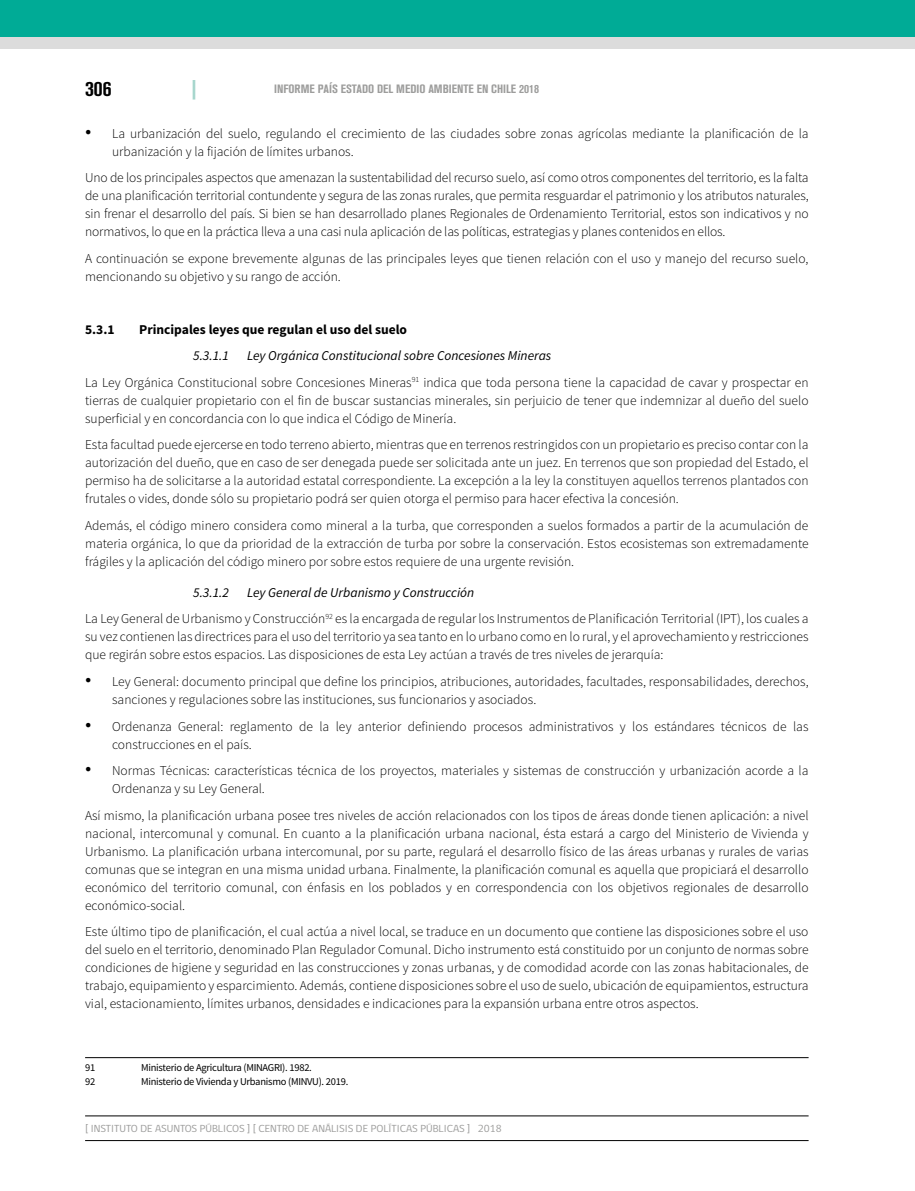
<style>
.page{position:relative;width:915px;height:1191px;background:#fff}
.page>*{position:absolute;margin:0;border:0;box-sizing:border-box;transform-origin:0 0}
.t1{font:700 condensed 21px "Akzidenz Grotesk BQ";color:#000;scale:1.06 1}
.t2{font:700 condensed 21px "Akzidenz Grotesk BQ";color:#a6d6cc;scale:1.06 1}
.t3{font:300 13.5px/18px "Source Sans Pro";color:#000}
.t4{font:700 13.5px "Source Sans Pro";color:#000}
.t5{font:italic 13.5px "Source Sans Pro";color:#000}
.t6{font:700 condensed 12px "Akzidenz Grotesk BQ";color:#9d9d9c;scale:1.06 1}
.t7{font:10.5px "Source Sans Pro";letter-spacing:-.025em;color:#000}
.t8{font:10.5px "gob CL";color:#9d9d9c;scale:1.06 1}
.s1{font-family:"Times New Roman";font-weight:400;font-size:18px}
.s2{font-weight:400;font-style:italic}
</style>
<div class="page">
<div style="left:0;top:0;width:913px;height:48px;background:#dcdcdc"></div>
<hr style="left:85px;top:1115px;width:723px;height:1px;background:#000">
<hr style="left:85px;top:1140px;width:723px;height:1px;background:#000">
<div style="left:0;top:0;width:914px;height:36px;background:#00ab96"></div>
<hr style="left:85px;top:1057px;width:723px;height:1px;background:#000">
<h1 class="t1" style="left:85px;top:76px;width:26px">306</h1>
<h1 class="t2" style="left:192px;top:76px;width:6px">|</h1>
<p class="t6" style="left:274px;top:82px;width:251px">INFORME PAÍS ESTADO DEL MEDIO AMBIENTE EN CHILE 2018</p>
<p class="t3" style="left:112px;top:124px;width:697px;text-indent:-27px"><span class="s1">•</span> La urbanización del suelo, regulando el crecimiento de las ciudades sobre zonas agrícolas mediante la planificación de la urbanización y la fijación de límites urbanos.</p>
<p class="t3" style="left:85px;top:169px;width:724px;text-align:justify">Uno de los principales aspectos que amenazan la sustentabilidad del recurso suelo, así como otros componentes del territorio, es la falta de una planificación territorial contundente y segura de las zonas rurales, que permita resguardar el patrimonio y los atributos naturales, sin frenar el desarrollo del país. Si bien se han desarrollado planes Regionales de Ordenamiento Territorial, estos son indicativos y no normativos, lo que en la práctica lleva a una casi nula aplicación de las políticas, estrategias y planes contenidos en ellos.</p>
<p class="t3" style="left:85px;top:249px;width:724px">A continuación se expone brevemente algunas de las principales leyes que tienen relación con el uso y manejo del recurso suelo, mencionando su objetivo y su rango de acción.</p>
<p class="t4" style="left:85px;top:321px;width:31px">5.3.1</p>
<p class="t4" style="left:139px;top:321px;width:269px">Principales leyes que regulan el uso del suelo</p>
<p class="t5" style="left:193px;top:347px;width:37px">5.3.1.1</p>
<p class="t3" style="left:85px;top:343px;width:724px;line-height:26.5px;text-indent:162px"><span class="s2">Ley Orgánica Constitucional sobre Concesiones Mineras<br></span>La Ley Orgánica Constitucional sobre Concesiones Mineras<sup>91</sup> indica que toda persona tiene la capacidad de cavar y prospectar en</p>
<p class="t3" style="left:85px;top:391px;width:724px">tierras de cualquier propietario con el fin de buscar sustancias minerales, sin perjuicio de tener que indemnizar al dueño del suelo superficial y en concordancia con lo que indica el Código de Minería.</p>
<p class="t3" style="left:85px;top:436px;width:724px;text-align:justify">Esta facultad puede ejercerse en todo terreno abierto, mientras que en terrenos restringidos con un propietario es preciso contar con la autorización del dueño, que en caso de ser denegada puede ser solicitada ante un juez. En terrenos que son propiedad del Estado, el permiso ha de solicitarse a la autoridad estatal correspondiente. La excepción a la ley la constituyen aquellos terrenos plantados con frutales o vides, donde sólo su propietario podrá ser quien otorga el permiso para hacer efectiva la concesión.</p>
<p class="t3" style="left:85px;top:516px;width:724px;text-align:justify">Además, el código minero considera como mineral a la turba, que corresponden a suelos formados a partir de la acumulación de materia orgánica, lo que da prioridad de la extracción de turba por sobre la conservación. Estos ecosistemas son extremadamente frágiles y la aplicación del código minero por sobre estos requiere de una urgente revisión.</p>
<p class="t5" style="left:193px;top:584px;width:37px">5.3.1.2</p>
<p class="t3" style="left:85px;top:579px;width:724px;line-height:26.5px;text-indent:162px"><span class="s2">Ley General de Urbanismo y Construcción<br></span>La Ley General de Urbanismo y Construcción<sup>92</sup> es la encargada de regular los Instrumentos de Planificación Territorial (IPT), los cuales a</p>
<p class="t3" style="left:85px;top:628px;width:724px">su vez contienen las directrices para el uso del territorio ya sea tanto en lo urbano como en lo rural, y el aprovechamiento y restricciones que regirán sobre estos espacios. Las disposiciones de esta Ley actúan a través de tres niveles de jerarquía:</p>
<p class="t3" style="left:112px;top:672px;width:697px;text-indent:-27px"><span class="s1">•</span> Ley General: documento principal que define los principios, atribuciones, autoridades, facultades, responsabilidades, derechos, sanciones y regulaciones sobre las instituciones, sus funcionarios y asociados.</p>
<p class="t3" style="left:112px;top:717px;width:697px;text-indent:-27px"><span class="s1">•</span> Ordenanza General: reglamento de la ley anterior definiendo procesos administrativos y los estándares técnicos de las construcciones en el país.</p>
<p class="t3" style="left:112px;top:761px;width:697px;text-indent:-27px"><span class="s1">•</span> Normas Técnicas: características técnica de los proyectos, materiales y sistemas de construcción y urbanización acorde a la<br>Ordenanza y su Ley General.</p>
<p class="t3" style="left:85px;top:806px;width:724px;text-align:justify">Así mismo, la planificación urbana posee tres niveles de acción relacionados con los tipos de áreas donde tienen aplicación: a nivel nacional, intercomunal y comunal. En cuanto a la planificación urbana nacional, ésta estará a cargo del Ministerio de Vivienda y Urbanismo. La planificación urbana intercomunal, por su parte, regulará el desarrollo físico de las áreas urbanas y rurales de varias comunas que se integran en una misma unidad urbana. Finalmente, la planificación comunal es aquella que propiciará el desarrollo económico del territorio comunal, con énfasis en los poblados y en correspondencia con los objetivos regionales de desarrollo económico-social.</p>
<p class="t3" style="left:85px;top:922px;width:724px;text-align:justify">Este último tipo de planificación, el cual actúa a nivel local, se traduce en un documento que contiene las disposiciones sobre el uso del suelo en el territorio, denominado Plan Regulador Comunal. Dicho instrumento está constituido por un conjunto de normas sobre condiciones de higiene y seguridad en las construcciones y zonas urbanas, y de comodidad acorde con las zonas habitacionales, de trabajo, equipamiento y esparcimiento. Además, contiene disposiciones sobre el uso de suelo, ubicación de equipamientos, estructura vial, estacionamiento, límites urbanos, densidades e indicaciones para la expansión urbana entre otros aspectos.</p>
<p class="t7" style="left:85px;top:1061px;width:12px">91</p>
<p class="t7" style="left:141px;top:1061px;width:172px">Ministerio de Agricultura (MINAGRI). 1982.</p>
<p class="t7" style="left:85px;top:1074px;width:12px">92</p>
<p class="t7" style="left:141px;top:1074px;width:209px">Ministerio de Vivienda y Urbanismo (MINVU). 2019.</p>
<p class="t8" style="left:85px;top:1121px;width:394px">[ INSTITUTO DE ASUNTOS PÚBLICOS ] [ CENTRO DE ANÁLISIS DE POLÍTICAS PÚBLICAS ] 2018</p>
</div>
